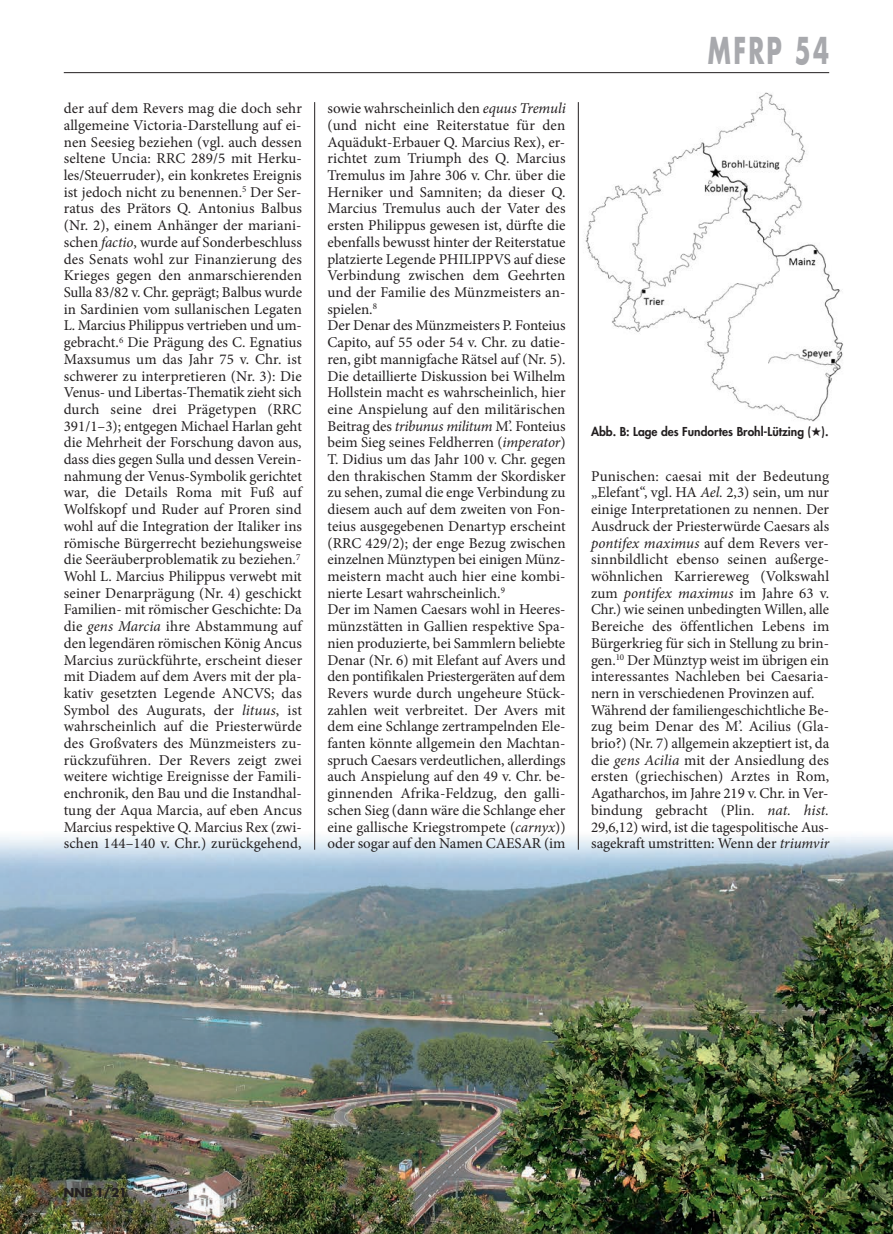
<style>
.page{position:relative;width:893px;height:1234px;background:#fff}
.page>*{position:absolute;margin:0;border:0;box-sizing:border-box;transform-origin:0 0}
.t1{font:700 36px "Futura Std";letter-spacing:.1em;color:#a8a9ad;scale:.65 1}
.t2{font:15px/16.6px "Minion Pro";color:#231f20}
.t3{font:800 12px "Futura Std";color:#231f20}
.t4{font:700 12px "Futura Std";color:#231f20}
.t5{font:12px "Futura Std";color:#231f20}
.s1{font-style:italic}
</style>
<div class="page">
<img style="left:577px;top:92px;width:266px;height:334px">
<img style="left:0;top:793px;width:893px;height:440px">
<hr style="left:64px;top:72px;width:765px;height:1px;background:#231f20">
<hr style="left:578px;top:102px;width:1px;height:747px;background:#231f20">
<hr style="left:314px;top:102px;width:1px;height:747px;background:#231f20">
<p class="t2" style="left:64px;top:100px;width:240px;text-align:justify">der auf dem Revers mag die doch sehr allgemeine Victoria-Darstellung auf ei&shy;nen Seesieg beziehen (vgl. auch dessen seltene Uncia: RRC 289/5 mit Herku&shy;les/Steuerruder), ein konkretes Ereignis ist jedoch nicht zu benennen.<sup>5</sup> Der Ser&shy;ratus des Prätors Q. Antonius Balbus (Nr. 2), einem Anhänger der mariani&shy;schen <span class="s1">factio</span>, wurde auf Sonderbeschluss des Senats wohl zur Finanzierung des Krieges gegen den anmarschierenden Sulla 83/82 v. Chr. geprägt; Balbus wurde in Sardinien vom sullanischen Legaten L. Marcius Philippus vertrieben und um&shy;gebracht.<sup>6</sup> Die Prägung des C. Egnatius Maxsumus um das Jahr 75 v. Chr. ist schwerer zu interpretieren (Nr. 3): Die Venus- und Libertas-Thematik zieht sich durch seine drei Prägetypen (RRC 391/1–3); entgegen Michael Harlan geht die Mehrheit der Forschung davon aus, dass dies gegen Sulla und dessen Verein&shy;nahmung der Venus-Symbolik gerichtet war, die Details Roma mit Fuß auf Wolfskopf und Ruder auf Proren sind wohl auf die Integration der Italiker ins römische Bürgerrecht beziehungsweise die Seeräuberproblematik zu beziehen.<sup>7<br></sup>Wohl L. Marcius Philippus verwebt mit seiner Denarprägung (Nr. 4) geschickt Familien- mit römischer Geschichte: Da die <span class="s1">gens Marcia</span> ihre Abstammung auf den legendären römischen König Ancus Marcius zurückführte, erscheint dieser mit Diadem auf dem Avers mit der pla&shy;kativ gesetzten Legende ANCVS; das Symbol des Augurats, der <span class="s1">lituus</span>, ist wahrscheinlich auf die Priesterwürde des Großvaters des Münzmeisters zu&shy;rückzuführen. Der Revers zeigt zwei weitere wichtige Ereignisse der Famili&shy;enchronik, den Bau und die Instandhal&shy;tung der Aqua Marcia, auf eben Ancus Marcius respektive Q. Marcius Rex (zwi&shy;schen 144–140 v. Chr.) zurückgehend,</p>
<p class="t2" style="left:327px;top:100px;width:240px">sowie wahrscheinlich den <span class="s1">equus Tremuli </span>(und nicht eine Reiterstatue für den Aquädukt-Erbauer Q. Marcius Rex), er&shy;richtet zum Triumph des Q. Marcius Tremulus im Jahre 306 v. Chr. über die Herniker und Samniten; da dieser Q.<br>Marcius Tremulus auch der Vater des ersten Philippus gewesen ist, dürfte die ebenfalls bewusst hinter der Reiterstatue platzierte Legende PHILIPPVS auf diese Verbindung zwischen dem Geehrten und der Familie des Münzmeisters an&shy;spielen.<sup>8<br></sup>Der Denar des Münzmeisters P. Fonteius Capito, auf 55 oder 54 v. Chr. zu datie&shy;ren, gibt mannigfache Rätsel auf (Nr. 5).<br>Die detaillierte Diskussion bei Wilhelm Hollstein macht es wahrscheinlich, hier eine Anspielung auf den militärischen Beitrag des <span class="s1">tribunus militum</span> M’. Fonteius beim Sieg seines Feldherren (<span class="s1">imperator</span>)<br>T. Didius um das Jahr 100 v. Chr. gegen den thrakischen Stamm der Skordisker zu sehen, zumal die enge Verbindung zu diesem auch auf dem zweiten von Fon&shy;teius ausgegebenen Denartyp erscheint (RRC 429/2); der enge Bezug zwischen einzelnen Münztypen bei einigen Münz&shy;meistern macht auch hier eine kombi&shy;nierte Lesart wahrscheinlich.<sup>9<br></sup>Der im Namen Caesars wohl in Heeres&shy;münzstätten in Gallien respektive Spa&shy;nien produzierte, bei Sammlern beliebte Denar (Nr. 6) mit Elefant auf Avers und den pontifikalen Priestergeräten auf dem Revers wurde durch ungeheure Stück&shy;zahlen weit verbreitet. Der Avers mit dem eine Schlange zertrampelnden Ele&shy;fanten könnte allgemein den Machtan&shy;spruch Caesars verdeutlichen, allerdings auch Anspielung auf den 49 v. Chr. be&shy;ginnenden Afrika-Feldzug, den galli&shy;schen Sieg (dann wäre die Schlange eher eine gallische Kriegstrompete (<span class="s1">carnyx</span>)) oder sogar auf den Namen CAESAR (im</p>
<h1 class="t1" style="left:708px;top:26px;width:188px">MFRP 54</h1>
<p class="t3" style="left:591px;top:423px;width:239px">Abb. B: Lage des Fundortes Brohl-Lützing (★).</p>
<p class="t2" style="left:591px;top:467px;width:240px">Punischen: caesai mit der Bedeutung „Elefant“, vgl. HA <span class="s1">Ael.</span> 2,3) sein, um nur einige Interpretationen zu nennen. Der Ausdruck der Priesterwürde Caesars als <span class="s1">pontifex maximus</span> auf dem Revers ver&shy;sinnbildlicht ebenso seinen außerge&shy;wöhnlichen Karriereweg (Volkswahl zum <span class="s1">pontifex maximus</span> im Jahre 63 v.<br>Chr.) wie seinen unbedingten Willen, alle Bereiche des öffentlichen Lebens im Bürgerkrieg für sich in Stellung zu brin&shy;gen.<sup>10</sup> Der Münztyp weist im übrigen ein interessantes Nachleben bei Caesaria&shy;nern in verschiedenen Provinzen auf.<br>Während der familiengeschichtliche Be&shy;zug beim Denar des M’. Acilius (Gla&shy;brio?) (Nr. 7) allgemein akzeptiert ist, da die <span class="s1">gens Acilia</span> mit der Ansiedlung des ersten (griechischen) Arztes in Rom, Agatharchos, im Jahre 219 v. Chr. in Ver&shy;bindung gebracht (Plin. <span class="s1">nat. hist.<br></span>29,6,12) wird, ist die tagespolitische Aus&shy;sagekraft umstritten: Wenn der <span class="s1">triumvir</span></p>
<p class="t4" style="left:64px;top:1184px;width:65px">NNB 1/21</p>
<p class="t5" style="left:822px;top:1184px;width:9px">7</p>
</div>
